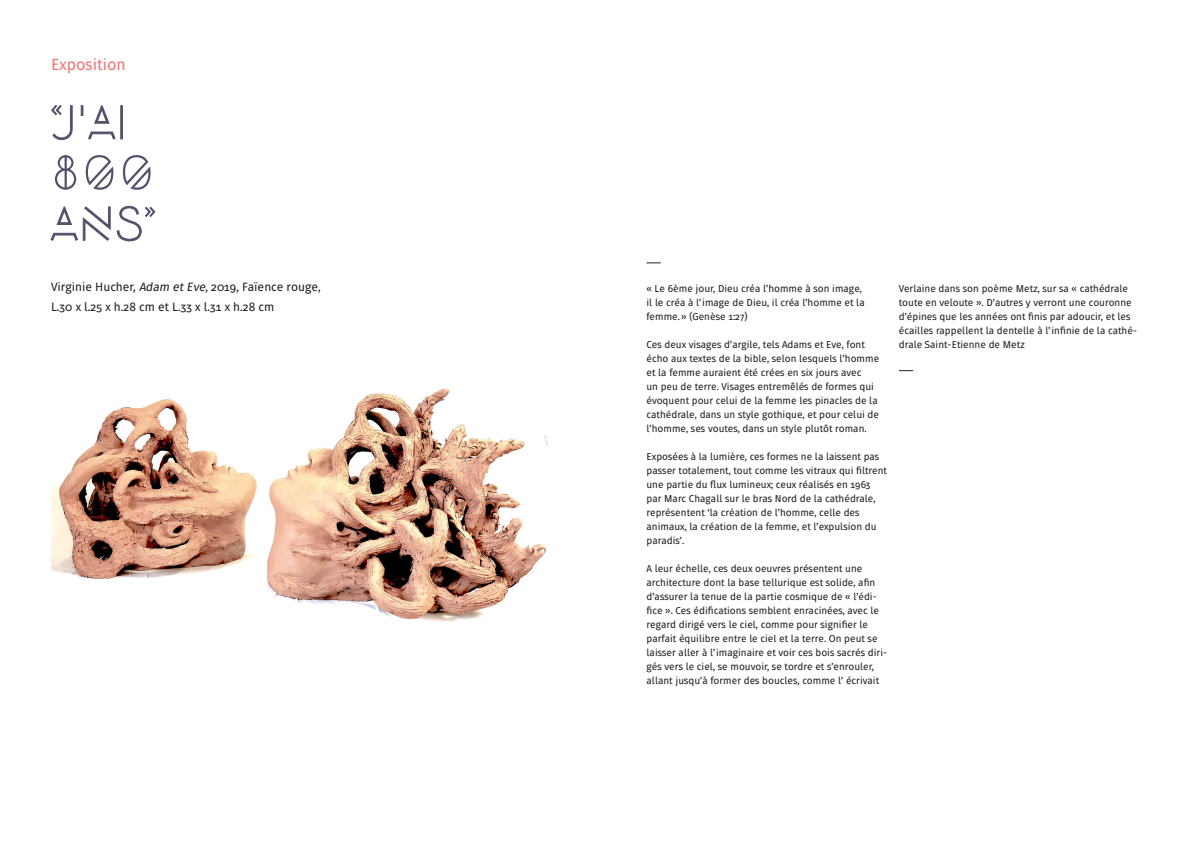
<style>
.page{position:relative;width:1191px;height:842px;background:#fff}
.page>*{position:absolute;margin:0;border:0;box-sizing:border-box;transform-origin:0 0}
.t1{font:16px "Fuse V.2 Text";color:#f27476}
.NOM_ARTITSTE-MEDIUM{font:12px/20px "Fuse V.2 Text";color:#231f20}
.CORPS_DETEXTE{font:10px/14px "Fuse V.2 Text";color:#231f20}
.s1{font-style:italic}
</style>
<div class="page">
<svg style="left:51px;top:206px;width:104px;height:35px"></svg>
<svg style="left:55px;top:155px;width:96px;height:35px"></svg>
<svg style="left:52px;top:105px;width:71px;height:35px"></svg>
<img style="left:51px;top:386px;width:496px;height:236px">
<svg style="left:646px;top:262px;width:14px;height:1px"></svg>
<svg style="left:899px;top:370px;width:14px;height:1px"></svg>
<h1 class="t1" style="left:51px;top:55px;width:76px">Exposition</h1>
<p class="NOM_ARTITSTE-MEDIUM" style="left:51px;top:277px;width:271px">Virginie Hucher, <span class="s1">Adam et Eve</span>, 2019, Faïence rouge,<br>L.30 x l.25 x h.28 cm et L.33 x l.31 x h.28 cm</p>
<p class="CORPS_DETEXTE" style="left:646px;top:281px;width:220px">« Le 6ème jour, Dieu créa l’homme à son image, il le créa à l’image de Dieu, il créa l’homme et la femme.» (Genèse 1:27)</p>
<p class="CORPS_DETEXTE" style="left:646px;top:337px;width:234px">Ces deux visages d’argile, tels Adams et Eve, font écho aux textes de la bible, selon lesquels l’homme et la femme auraient été crées en six jours avec<br>un peu de terre. Visages entremêlés de formes qui évoquent pour celui de la femme les pinacles de la cathédrale, dans un style gothique, et pour celui de l’homme, ses voutes, dans un style plutôt roman.</p>
<p class="CORPS_DETEXTE" style="left:646px;top:449px;width:242px">Exposées à la lumière, ces formes ne la laissent pas passer totalement, tout comme les vitraux qui filtrent une partie du flux lumineux; ceux réalisés en 1963 par Marc Chagall sur le bras Nord de la cathédrale, représentent ‘la création de l’homme, celle des animaux, la création de la femme, et l’expulsion du paradis’.</p>
<p class="CORPS_DETEXTE" style="left:646px;top:561px;width:242px">A leur échelle, ces deux oeuvres présentent une architecture dont la base tellurique est solide, afin d’assurer la tenue de la partie cosmique de « l’édi&shy;fice ». Ces édifications semblent enracinées, avec le regard dirigé vers le ciel, comme pour signifier le parfait équilibre entre le ciel et la terre. On peut se laisser aller à l’imaginaire et voir ces bois sacrés diri&shy;gés vers le ciel, se mouvoir, se tordre et s’enrouler, allant jusqu’à former des boucles, comme l’ écrivait</p>
<p class="CORPS_DETEXTE" style="left:899px;top:281px;width:240px">Verlaine dans son poème Metz, sur sa « cathédrale toute en veloute ». D’autres y verront une couronne d’épines que les années ont finis par adoucir, et les écailles rappellent la dentelle à l’infinie de la cathé&shy;drale Saint-Etienne de Metz</p>
</div>
